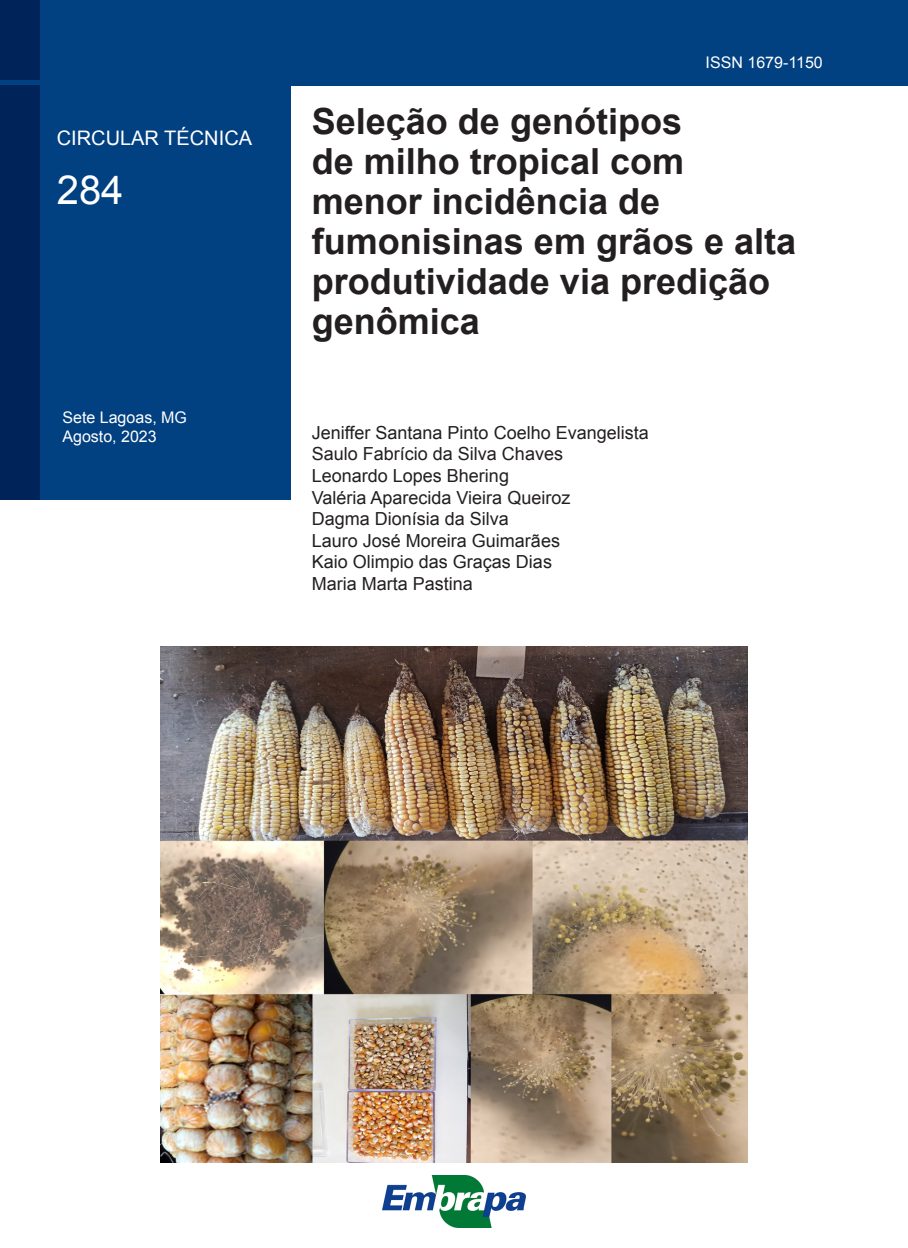
<style>
.page{position:relative;width:908px;height:1248px;background:#fff}
.page>*{position:absolute;margin:0;border:0;box-sizing:border-box;transform-origin:0 0}
.NUMERO_PUBLICACAO{font:40px "Arial";color:#fff}
.TITULO_CAPA{font:700 36px/40px "Arial";color:#231f20}
.CIRCULAR_TECNICA{font:20px "Arial";color:#fff}
.AUTOR_CAPA{font:18px "Arial";color:#231f20}
.CIDADE_-_MES_-_ESTADO{font:16px "Arial";color:#fff}
.NUMERO_ISSN{font:16px "Arial";color:#fff}
</style>
<div class="page">
<div style="left:0;top:0;width:907px;height:85px;background:#014081"></div>
<img style="left:383px;top:1175px;width:142px;height:52px">
<div style="left:0;top:85px;width:290px;height:414px;background:#014081"></div>
<div style="left:0;top:85px;width:40px;height:414px;background:#002359"></div>
<div style="left:0;top:0;width:40px;height:79px;background:#002359"></div>
<img style="left:160px;top:646px;width:587px;height:516px">
<p class="CIRCULAR_TECNICA" style="left:57px;top:125px;width:197px">CIRCULAR TÉCNICA</p>
<p class="NUMERO_PUBLICACAO" style="left:57px;top:164px;width:68px">284</p>
<p class="CIDADE_-_MES_-_ESTADO" style="left:62px;top:407px;width:126px">Sete Lagoas, MG</p>
<p class="CIDADE_-_MES_-_ESTADO" style="left:62px;top:426px;width:96px">Agosto, 2023</p>
<p class="NUMERO_ISSN" style="left:705px;top:52px;width:119px">ISSN 1679-1150</p>
<p class="TITULO_CAPA" style="left:311px;top:103px;width:486px">Seleção de genótipos<br>de milho tropical com menor incidência de fumonisinas em grãos e alta produtividade via predição genômica</p>
<p class="AUTOR_CAPA" style="left:311px;top:420px;width:338px">Jeniffer Santana Pinto Coelho Evangelista</p>
<p class="AUTOR_CAPA" style="left:311px;top:442px;width:253px">Saulo Fabrício da Silva Chaves</p>
<p class="AUTOR_CAPA" style="left:311px;top:463px;width:199px">Leonardo Lopes Bhering</p>
<p class="AUTOR_CAPA" style="left:311px;top:485px;width:260px">Valéria Aparecida Vieira Queiroz</p>
<p class="AUTOR_CAPA" style="left:311px;top:507px;width:199px">Dagma Dionísia da Silva</p>
<p class="AUTOR_CAPA" style="left:311px;top:528px;width:250px">Lauro José Moreira Guimarães</p>
<p class="AUTOR_CAPA" style="left:311px;top:550px;width:242px">Kaio Olimpio das Graças Dias</p>
<p class="AUTOR_CAPA" style="left:311px;top:571px;width:163px">Maria Marta Pastina</p>
</div>
